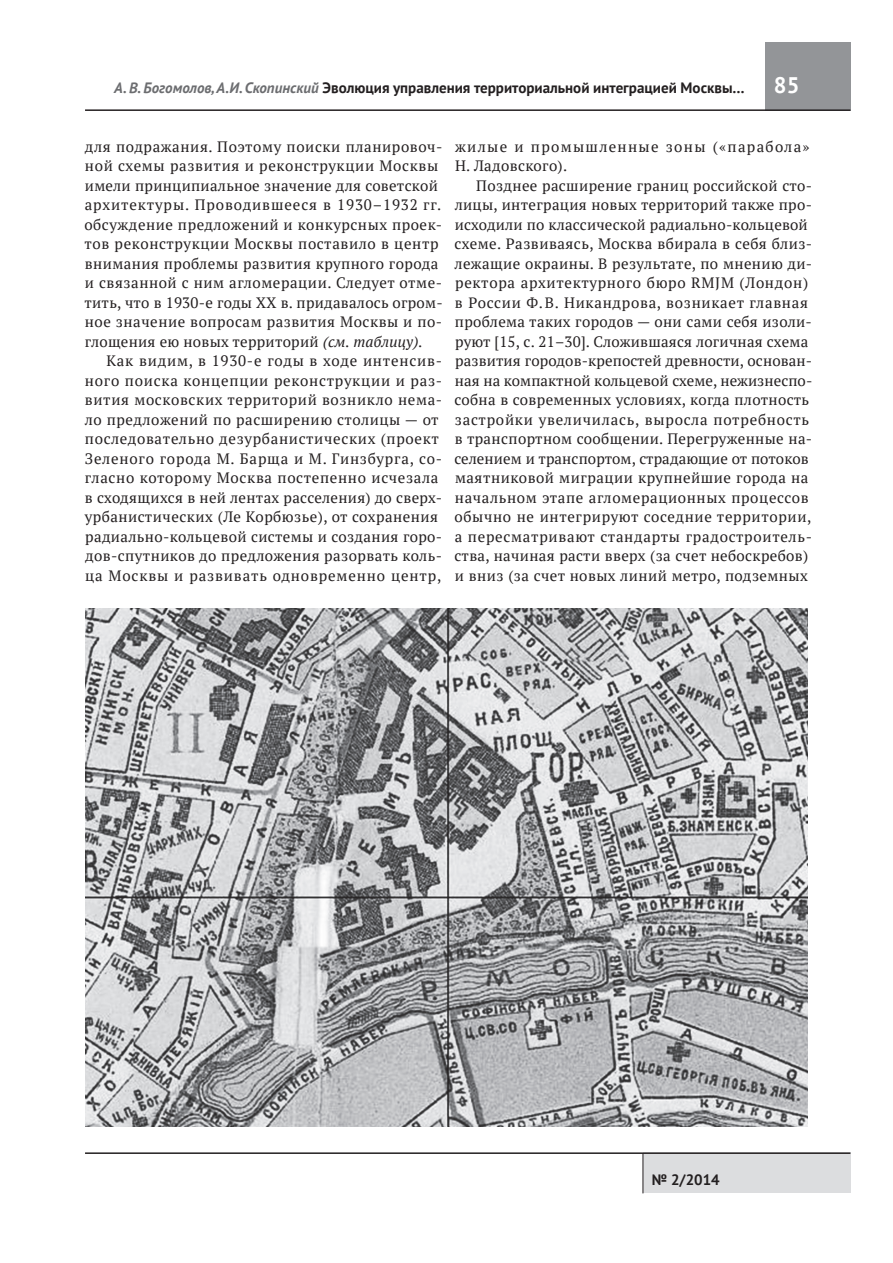
<style>
.page{position:relative;width:893px;height:1263px;background:#fff}
.page>*{position:absolute;margin:0;border:0;box-sizing:border-box;transform-origin:0 0}
.t1{font:700 22.5px "PT Sans";color:#fff}
.t2{font:15px/19.5px "PT Serif";letter-spacing:.03em;color:#231f20}
.t3{font:700 15px "PT Sans";color:#231f20}
.t4{font:15px/19.5px "PT Serif";letter-spacing:.085em;color:#231f20}
.s1{font-style:italic;color:#6c6d70}
.s2{font-style:italic}
</style>
<div class="page">
<div style="left:765px;top:43px;width:85px;height:68px;background:#939598"></div>
<hr style="left:85px;top:109px;width:765px;height:2px;background:#231f20">
<div style="left:643px;top:1152px;width:207px;height:41px;background:#dcdddf"></div>
<hr style="left:643px;top:1153px;width:1px;height:40px;background:#231f20">
<hr style="left:85px;top:1152px;width:765px;height:2px;background:#231f20">
<img style="left:85px;top:608px;width:723px;height:519px">
<p class="t3" style="left:114px;top:78px;width:632px"><span class="s1">А. В. Богомолов, А.И. Скопинский</span> Эволюция управления территориальной интеграцией Москвы…</p>
<h1 class="t1" style="left:774px;top:70px;width:27px">85</h1>
<p class="t2" style="left:85px;top:136px;width:360px">для подражания. Поэтому поиски планировоч&shy;ной схемы развития и реконструкции Москвы имели принципиальное значение для советской архитектуры. Проводившееся в 1930–1932 гг. обсуждение предложений и конкурсных проек&shy;тов реконструкции Москвы поставило в центр внимания проблемы развития крупного города и связанной с ним агломерации. Следует отме&shy;тить, что в 1930-е годы ХХ в. придавалось огром&shy;ное значение вопросам развития Москвы и по&shy;глощения ею новых территорий <span class="s2">(см. таблицу).</span></p>
<p class="t2" style="left:85px;top:351px;width:359px;text-indent:22px">Как видим, в 1930-е годы в ходе интенсив&shy;ного поиска концепции реконструкции и раз&shy;вития московских территорий возникло нема&shy;ло предложений по расширению столицы — от последовательно дезурбанистических (проект Зеленого города М. Барща и М. Гинзбурга, со&shy;гласно которому Москва постепенно исчезала в сходящихся в ней лентах расселения) до сверх&shy;урбанистических (Ле Корбюзье), от сохранения радиально-кольцевой системы и создания горо&shy;дов-спутников до предложения разорвать коль&shy;ца Москвы и развивать одновременно центр,</p>
<p class="t4" style="left:455px;top:136px;width:356px">жилые и промышленные зоны («парабола»<br>Н. Ладовского).</p>
<p class="t2" style="left:454px;top:175px;width:359px;text-indent:22px">Позднее расширение границ российской сто&shy;лицы, интеграция новых территорий также про&shy;исходили по классической радиально-кольцевой схеме. Развиваясь, Москва вбирала в себя близ&shy;лежащие окраины. В результате, по мнению ди&shy;ректора архитектурного бюро RMJM (Лондон) в России Ф.В. Никандрова, возникает главная проблема таких городов — они сами себя изоли&shy;руют [15, c. 21–30]. Сложившаяся логичная схема развития городов-крепостей древности, основан&shy;ная на компактной кольцевой схеме, нежизнеспо&shy;собна в современных условиях, когда плотность застройки увеличилась, выросла потребность в транспортном сообщении. Перегруженные на&shy;селением и транспортом, страдающие от потоков маятниковой миграции крупнейшие города на начальном этапе агломерационных процессов обычно не интегрируют соседние территории, а пересматривают стандарты градостроитель&shy;ства, начиная расти вверх (за счет небоскребов) и вниз (за счет новых линий метро, подземных</p>
<p class="t3" style="left:652px;top:1170px;width:69px">№ 2/2014</p>
</div>
